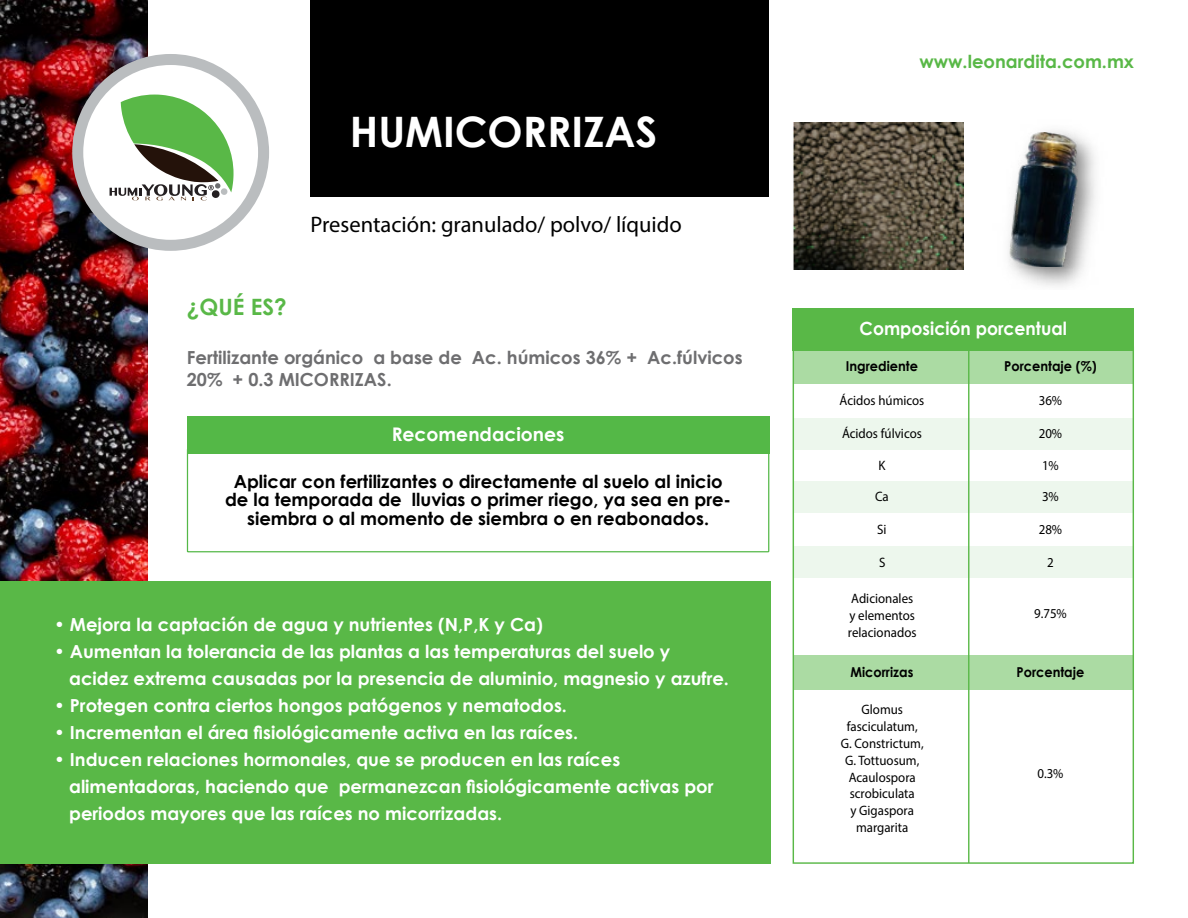
<style>
.page{position:relative;width:1188px;height:918px;background:#fff}
.page>*{position:absolute;margin:0;border:0;box-sizing:border-box;transform-origin:0 0}
.t1{font:700 42px "Century Gothic";color:#fff}
.t2{font:22.5px "Myriad Pro";color:#000}
.t3{font:700 22.5px "Century Gothic";color:#59b847}
.t4{font:700 18.75px "Century Gothic";color:#fff}
.t5{font:700 18.15px "Century Gothic";color:#fff;scale:.95 1}
.t6{font:700 18px/27px "Century Gothic";color:#fff}
.t7{font:700 18px/18.8px "Century Gothic";color:#000;text-align:center}
.t8{font:700 18px/22.5px "Century Gothic";color:#6e6e70}
.t9{font:700 18px "Century Gothic";color:#59b847}
.t10{font:13.65px/16.8px "Myriad Pro";color:#000;scale:.95 1}
.t11{font:700 13.65px "Century Gothic";color:#000;scale:.95 1}
</style>
<div class="page">
<img style="left:0;top:0;width:148px;height:918px">
<div style="left:72px;top:54px;width:197px;height:197px;background:#babdbf;border-radius:50%"></div>
<div style="left:83px;top:65px;width:175px;height:175px;background:#fff;border-radius:50%"></div>
<svg style="left:110px;top:95px;width:124px;height:105px"></svg>
<div style="left:794px;top:418px;width:339px;height:32px;background:#edf7ed"></div>
<div style="left:794px;top:547px;width:340px;height:31px;background:#edf7ed"></div>
<div style="left:794px;top:481px;width:339px;height:32px;background:#edf7ed"></div>
<div style="left:794px;top:349px;width:339px;height:34px;background:#abdba3"></div>
<div style="left:794px;top:655px;width:340px;height:34px;background:#abdba3"></div>
<div style="left:793px;top:308px;width:341px;height:42px;background:#59b847"></div>
<hr style="left:968px;top:346px;width:1px;height:517px;background:#59b847">
<div style="left:310px;top:0;width:459px;height:196px;background:#000"></div>
<div style="left:187px;top:416px;width:582px;height:38px;background:#54b847"></div>
<hr style="left:188px;top:551px;width:581px;height:1px;background:#54b847">
<hr style="left:187px;top:449px;width:1px;height:103px;background:#54b847">
<hr style="left:768px;top:449px;width:1px;height:103px;background:#54b847">
<div style="left:0;top:581px;width:771px;height:283px;background:#59b847"></div>
<img style="left:793px;top:123px;width:171px;height:147px">
<img style="left:1008px;top:130px;width:88px;height:156px">
<img style="left:1009px;top:132px;width:68px;height:134px">
<h1 class="t1" style="left:350px;top:100px;width:309px">HUMICORRIZAS</h1>
<p class="t2" style="left:310px;top:211px;width:373px">Presentación: granulado/ polvo/ líquido</p>
<p class="t3" style="left:187px;top:289px;width:101px">¿QUÉ ES?</p>
<p class="t8" style="left:187px;top:345px;width:557px">Fertilizante orgánico a base de Ac. húmicos 36% + Ac.fúlvicos<br>20% + 0.3 MICORRIZAS.</p>
<p class="t4" style="left:392px;top:420px;width:174px">Recomendaciones</p>
<p class="t7" style="left:225px;top:471px;width:508px">Aplicar con fertilizantes o directamente al suelo al inicio de la temporada de lluvias o primer riego, ya sea en pre&shy;siembra o al momento de siembra o en reabonados.</p>
<p class="t6" style="left:54px;top:610px;width:490px">• Mejora la captación de agua y nutrientes (N,P,K y Ca)</p>
<p class="t6" style="left:69px;top:637px;width:661px;text-indent:-15px">• Aumentan la tolerancia de las plantas a las temperaturas del suelo y acidez extrema causadas por la presencia de aluminio, magnesio y azufre.</p>
<p class="t6" style="left:54px;top:691px;width:514px">• Protegen contra ciertos hongos patógenos y nematodos.</p>
<p class="t6" style="left:54px;top:718px;width:526px">• Incrementan el área fisiológicamente activa en las raíces.</p>
<p class="t6" style="left:69px;top:745px;width:646px;text-indent:-15px">• Inducen relaciones hormonales, que se producen en las raíces alimentadoras, haciendo que permanezcan fisiológicamente activas por periodos mayores que las raíces no micorrizadas.</p>
<p class="t9" style="left:919px;top:48px;width:216px">www.leonardita.com.mx</p>
<p class="t5" style="left:860px;top:315px;width:220px">Composición porcentual</p>
<p class="t11" style="left:846px;top:355px;width:77px">Ingrediente</p>
<p class="t11" style="left:1004px;top:355px;width:99px">Porcentaje (%)</p>
<p class="t10" style="left:840px;top:392px;width:91px">Ácidos húmicos</p>
<p class="t10" style="left:842px;top:425px;width:86px">Ácidos fúlvicos</p>
<p class="t10" style="left:1039px;top:392px;width:26px">36%</p>
<p class="t10" style="left:1039px;top:425px;width:26px">20%</p>
<p class="t10" style="left:878px;top:457px;width:9px">K</p>
<p class="t10" style="left:1042px;top:457px;width:19px">1%</p>
<p class="t10" style="left:875px;top:488px;width:16px">Ca</p>
<p class="t10" style="left:1042px;top:488px;width:19px">3%</p>
<p class="t10" style="left:877px;top:521px;width:11px">Si</p>
<p class="t10" style="left:1039px;top:521px;width:26px">28%</p>
<p class="t10" style="left:879px;top:554px;width:8px">S</p>
<p class="t10" style="left:1047px;top:554px;width:8px">2</p>
<p class="t10" style="left:848px;top:590px;width:74px">Adicionales y elementos relacionados</p>
<p class="t10" style="left:1034px;top:605px;width:36px">9.75%</p>
<p class="t11" style="left:851px;top:662px;width:68px">Micorrizas</p>
<p class="t11" style="left:1017px;top:662px;width:73px">Porcentaje</p>
<p class="t10" style="left:841px;top:701px;width:89px;text-align:center">Glomus fasciculatum,<br>G. Constrictum,<br>G. Tottuosum,<br>Acaulospora scrobiculata<br>y Gigaspora margarita</p>
<p class="t10" style="left:1037px;top:764px;width:29px">0.3%</p>
</div>
